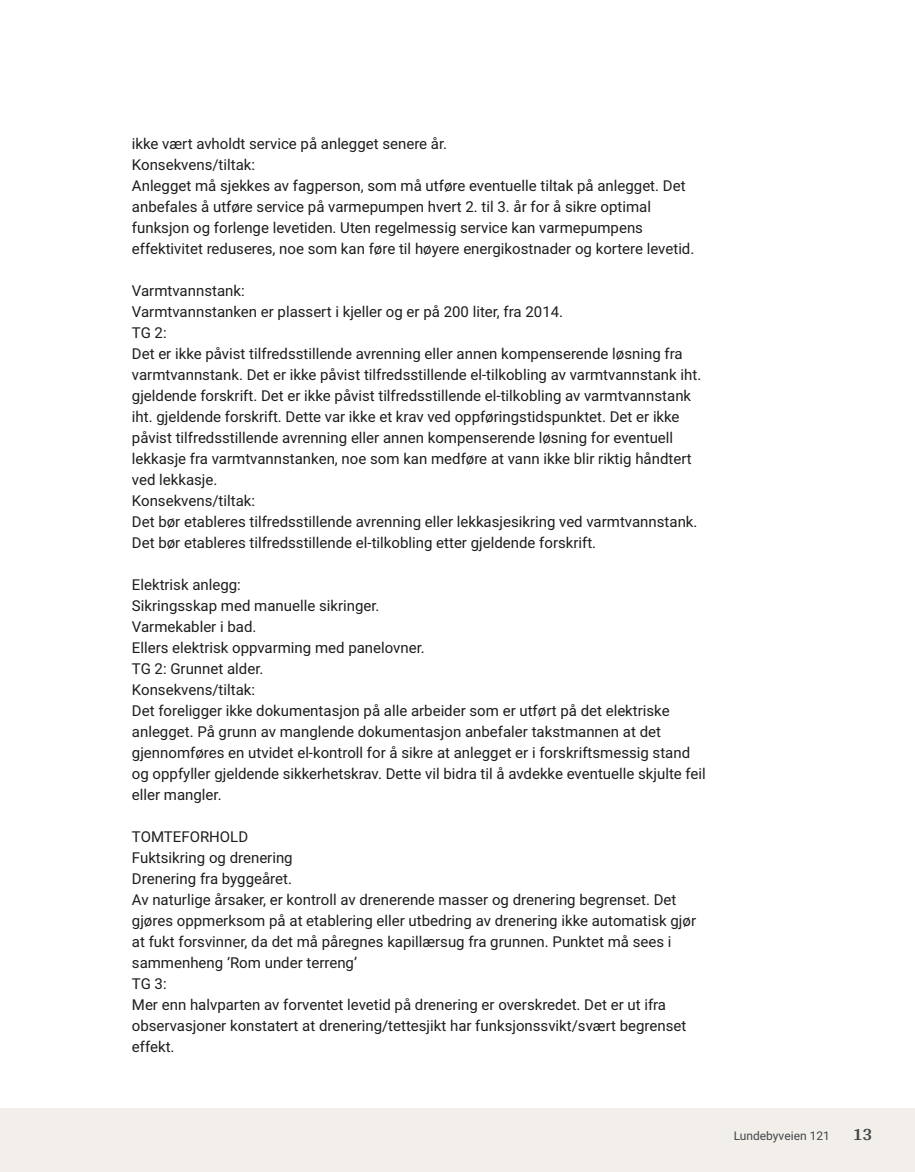
<style>
.page{position:relative;width:915px;height:1172px;background:#fff}
.page>*{position:absolute;margin:0;border:0;box-sizing:border-box;transform-origin:0 0}
.t1{font:700 18px "Arya";color:#414749}
.t2{font:15px/21px "Roboto Vitec";color:#1d1d1b}
.t3{font:12px "Roboto Vitec";color:#414749}
</style>
<div class="page">
<div style="left:0;top:1108px;width:914px;height:64px;background:#f2eeea"></div>
<p class="t2" style="left:132px;top:132px;width:563px">ikke vært avholdt service på anlegget senere år.<br>Konsekvens/ tiltak:<br>Anlegget må sjekkes av fagperson, som må utføre eventuelle tiltak på anlegget. Det anbefales å utføre service på varmepumpen hvert 2. til 3. år for å sikre optimal funksjon og forlenge levetiden. Uten regelmessig service kan varmepumpens effektivitet reduseres, noe som kan føre til høyere energikostnader og kortere levetid.</p>
<p class="t2" style="left:132px;top:279px;width:570px">Varmtvannstank:<br>Varmtvannstanken er plassert i kjeller og er på 200 liter, fra 2014.<br>TG 2:<br>Det er ikke påvist tilfredsstillende avrenning eller annen kompenserende løsning fra varmtvannstank. Det er ikke påvist tilfredsstillende el‑tilkobling av varmtvannstank iht. gjeldende forskrift. Det er ikke påvist tilfredsstillende el‑tilkobling av varmtvannstank iht. gjeldende forskrift. Dette var ikke et krav ved oppføringstidspunktet. Det er ikke påvist tilfredsstillende avrenning eller annen kompenserende løsning for eventuell lekkasje fra varmtvannstanken, noe som kan medføre at vann ikke blir riktig håndtert ved lekkasje.<br>Konsekvens/ tiltak:<br>Det bør etableres tilfredsstillende avrenning eller lekkasjesikring ved varmtvannstank.<br>Det bør etableres tilfredsstillende el‑tilkobling etter gjeldende forskrift.</p>
<p class="t2" style="left:132px;top:573px;width:575px">Elektrisk anlegg:<br>Sikringsskap med manuelle sikringer.<br>Varmekabler i bad.<br>Ellers elektrisk oppvarming med panelovner.<br>TG 2: Grunnet alder.<br>Konsekvens/ tiltak:<br>Det foreligger ikke dokumentasjon på alle arbeider som er utført på det elektriske anlegget. På grunn av manglende dokumentasjon anbefaler takstmannen at det gjennomføres en utvidet el‑kontroll for å sikre at anlegget er i forskriftsmessig stand og oppfyller gjeldende sikkerhetskrav. Dette vil bidra til å avdekke eventuelle skjulte feil eller mangler.</p>
<p class="t2" style="left:132px;top:825px;width:565px">TOMTEFORHOLD<br>Fuktsikring og drenering<br>Drenering fra byggeåret.<br>Av naturlige årsaker, er kontroll av drenerende masser og drenering begrenset. Det gjøres oppmerksom på at etablering eller utbedring av drenering ikke automatisk gjør at fukt forsvinner, da det må påregnes kapillærsug fra grunnen. Punktet må sees i sammenheng ‘Rom under terreng’<br>TG 3:<br>Mer enn halvparten av forventet levetid på drenering er overskredet. Det er ut ifra observasjoner konstatert at drenering/ tettesjikt har funksjonssvikt/ svært begrenset effekt.</p>
<p class="t3" style="left:733px;top:1127px;width:98px">Lundebyveien 121</p>
<p class="t1" style="left:852px;top:1123px;width:21px">13</p>
</div>
